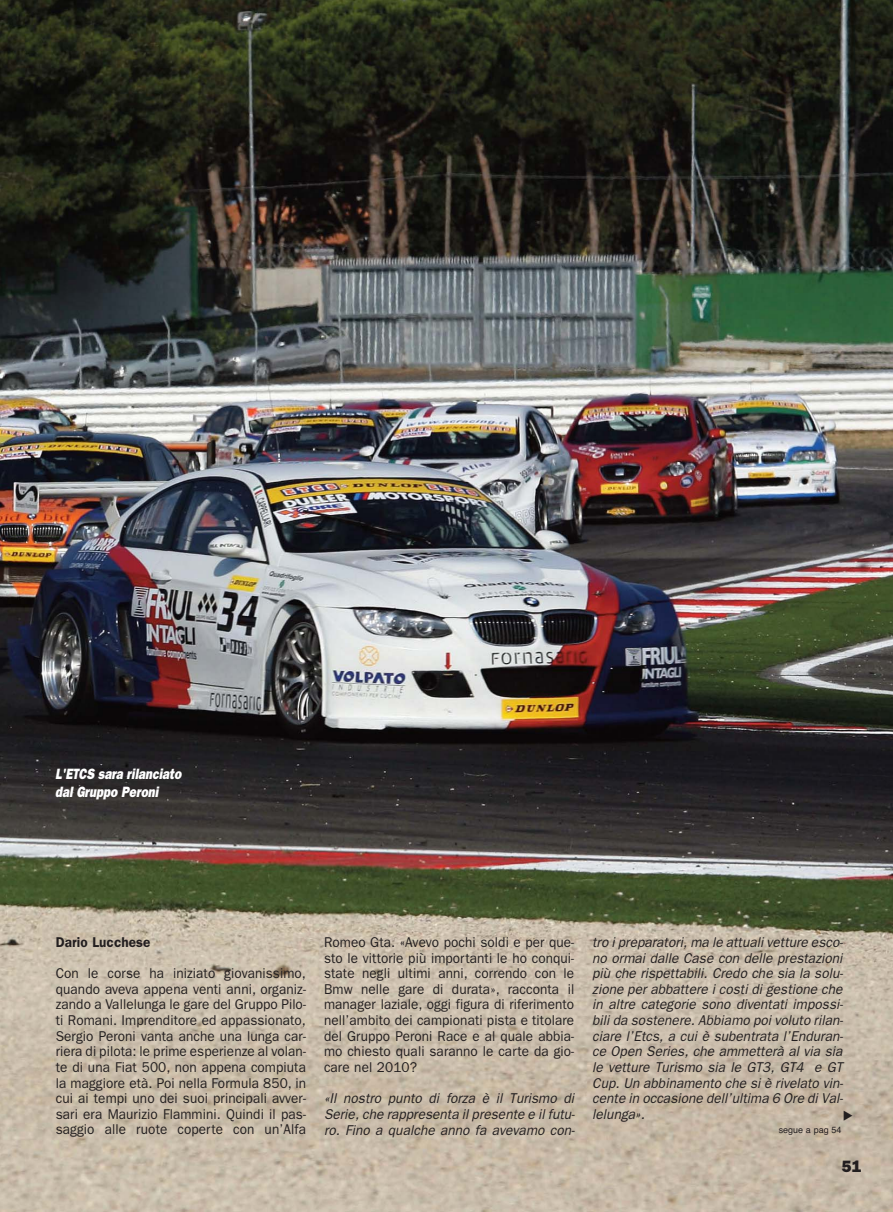
<style>
.page{position:relative;width:893px;height:1212px;background:#fff}
.page>*{position:absolute;margin:0;border:0;box-sizing:border-box;transform-origin:0 0}
.t1{font:16.5px "ITC Franklin Gothic Std Hvy";color:#231f20}
.t2{font:italic 15px/18px "ITC Franklin Gothic Std Hvy";color:#fff;scale:.8 1}
.t3{font:14.25px/15.6px "ITC Franklin Gothic Std";letter-spacing:.005em;color:#231f20;text-align:justify;scale:.95 1}
.t4{font:italic 14.25px/15.6px "ITC Franklin Gothic Std";letter-spacing:.005em;color:#231f20;text-align:justify;scale:.95 1}
.t5{font:600 14.25px "ITC Franklin Gothic Std";letter-spacing:.005em;color:#231f20;scale:.95 1}
.t6{font:9px "Helvetica";color:#231f20}
</style>
<div class="page">
<img style="left:0;top:0;width:893px;height:1212px">
<svg style="left:844px;top:1111px;width:8px;height:10px"></svg>
<p class="t2" style="left:55px;top:764px;width:161px">L'ETCS sara rilanciato dal Gruppo Peroni</p>
<p class="t5" style="left:56px;top:937px;width:101px">Dario Lucchese</p>
<p class="t3" style="left:56px;top:967px;width:265px">Con le corse ha iniziato giovanissimo, quando aveva appena venti anni, organiz&shy;zando a Vallelunga le gare del Gruppo Pilo&shy;ti Romani. Imprenditore ed appassionato, Sergio Peroni vanta anche una lunga car&shy;riera di pilota: le prime esperienze al volan&shy;te di una Fiat 500, non appena compiuta la maggiore età. Poi nella Formula 850, in cui ai tempi uno dei suoi principali avver&shy;sari era Maurizio Flammini. Quindi il pas&shy;saggio alle ruote coperte con un’Alfa</p>
<p class="t3" style="left:324px;top:935px;width:265px">Romeo Gta. «Avevo pochi soldi e per que&shy;sto le vittorie più importanti le ho conqui&shy;state negli ultimi anni, correndo con le Bmw nelle gare di durata», racconta il manager laziale, oggi figura di riferimento nell’ambito dei campionati pista e titolare del Gruppo Peroni Race e al quale abbia&shy;mo chiesto quali saranno le carte da gio&shy;care nel 2010?</p>
<p class="t4" style="left:324px;top:1092px;width:268px">«Il nostro punto di forza è il Turismo di Serie,che rappresenta ilpresente e ilfutu&shy;ro. Fino a qualche anno fa avevamo con-</p>
<p class="t4" style="left:592px;top:935px;width:268px">tro ipreparatori,ma le attualivetture esco&shy;no ormai dalle Case con delle prestazioni più che rispettabili. Credo che sia la solu&shy;zione per abbattere i costi di gestione che in altre categorie sono diventati impossi&shy;bilida sostenere.Abbiamo poivoluto rilan&shy;ciare l’Etcs, a cui è subentrata l’Enduran&shy;ce Open Series, che ammetterà al via sia le vetture Turismo sia le GT3, GT4 e GT Cup. Un abbinamento che si è rivelato vin&shy;cente in occasione dell’ultima 6 Ore diVal&shy;lelunga».</p>
<p class="t6" style="left:779px;top:1127px;width:64px">segue a pag 54</p>
<p class="t1" style="left:842px;top:1156px;width:21px">51</p>
</div>
